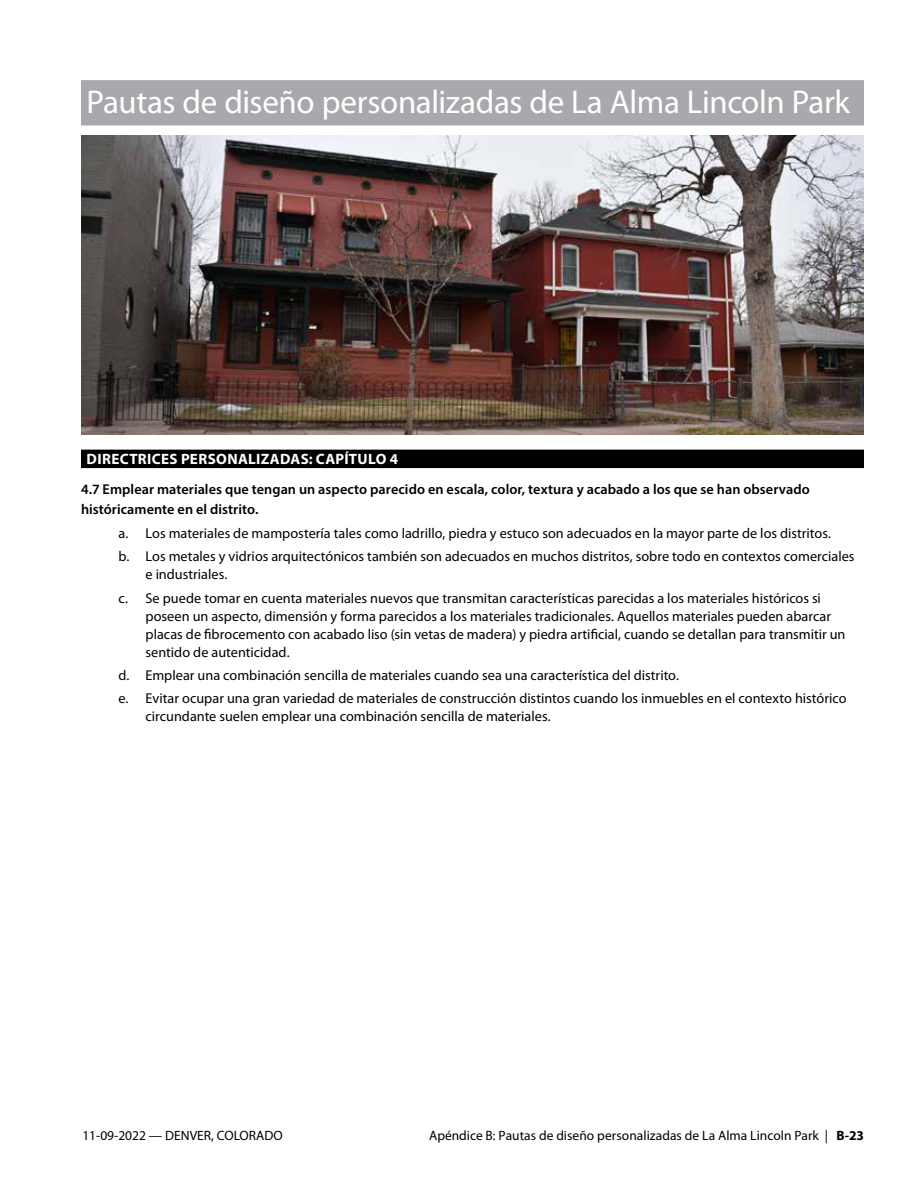
<style>
.page{position:relative;width:918px;height:1188px;background:#fff}
.page>*{position:absolute;margin:0;border:0;box-sizing:border-box;transform-origin:0 0}
.Head_1_-_Page_Titles{font:33px "Myriad Pro";letter-spacing:-.01em;color:#fff}
.Head_4_-_black_bar{font:700 15px "Myriad Pro";letter-spacing:.025em;color:#fff}
.la_alma_guidlene_bul{font:14.25px/18px "Myriad Pro";color:#000}
.la_Alma_guideline{font:600 14.25px/20.2px "Myriad Pro";letter-spacing:.005em;color:#000}
.t1{font:13.5px "Myriad Pro";color:#000}
.s1{font-weight:700}
</style>
<div class="page">
<div style="left:81px;top:450px;width:783px;height:18px;background:#000"></div>
<div style="left:81px;top:80px;width:783px;height:45px;background:#a7a9ac"></div>
<img style="left:81px;top:135px;width:783px;height:299px">
<h1 class="Head_1_-_Page_Titles" style="left:86px;top:82px;width:765px">Pautas de diseño personalizadas de La Alma Lincoln Park</h1>
<p class="Head_4_-_black_bar" style="left:87px;top:449px;width:313px">DIRECTRICES PERSONALIZADAS: CAPÍTULO 4</p>
<p class="la_Alma_guideline" style="left:81px;top:479px;width:730px">4.7 Emplear materiales que tengan un aspecto parecido en escala, color, textura y acabado a los que se han observado históricamente en el distrito.</p>
<p class="la_alma_guidlene_bul" style="left:119px;top:524px;width:714px">a. Los materiales de mampostería tales como ladrillo, piedra y estuco son adecuados en la mayor parte de los distritos.</p>
<p class="la_alma_guidlene_bul" style="left:146px;top:547px;width:711px;text-indent:-27px">b. Los metales y vidrios arquitectónicos también son adecuados en muchos distritos, sobre todo en contextos comerciales e industriales.</p>
<p class="la_alma_guidlene_bul" style="left:146px;top:589px;width:702px;text-indent:-27px">c. Se puede tomar en cuenta materiales nuevos que transmitan características parecidas a los materiales históricos si poseen un aspecto, dimensión y forma parecidos a los materiales tradicionales. Aquellos materiales pueden abarcar placas de fibrocemento con acabado liso (sin vetas de madera) y piedra artificial, cuando se detallan para transmitir un sentido de autenticidad.</p>
<p class="la_alma_guidlene_bul" style="left:119px;top:666px;width:562px">d. Emplear una combinación sencilla de materiales cuando sea una característica del distrito.</p>
<p class="la_alma_guidlene_bul" style="left:146px;top:689px;width:703px;text-indent:-27px">e. Evitar ocupar una gran variedad de materiales de construcción distintos cuando los inmuebles en el contexto histórico circundante suelen emplear una combinación sencilla de materiales.</p>
<p class="t1" style="left:82px;top:1127px;width:202px">11-09-2022 — DENVER, COLORADO</p>
<p class="t1" style="left:429px;top:1127px;width:436px">Apéndice B: Pautas de diseño personalizadas de La Alma Lincoln Park | <span class="s1">B-23</span></p>
</div>
